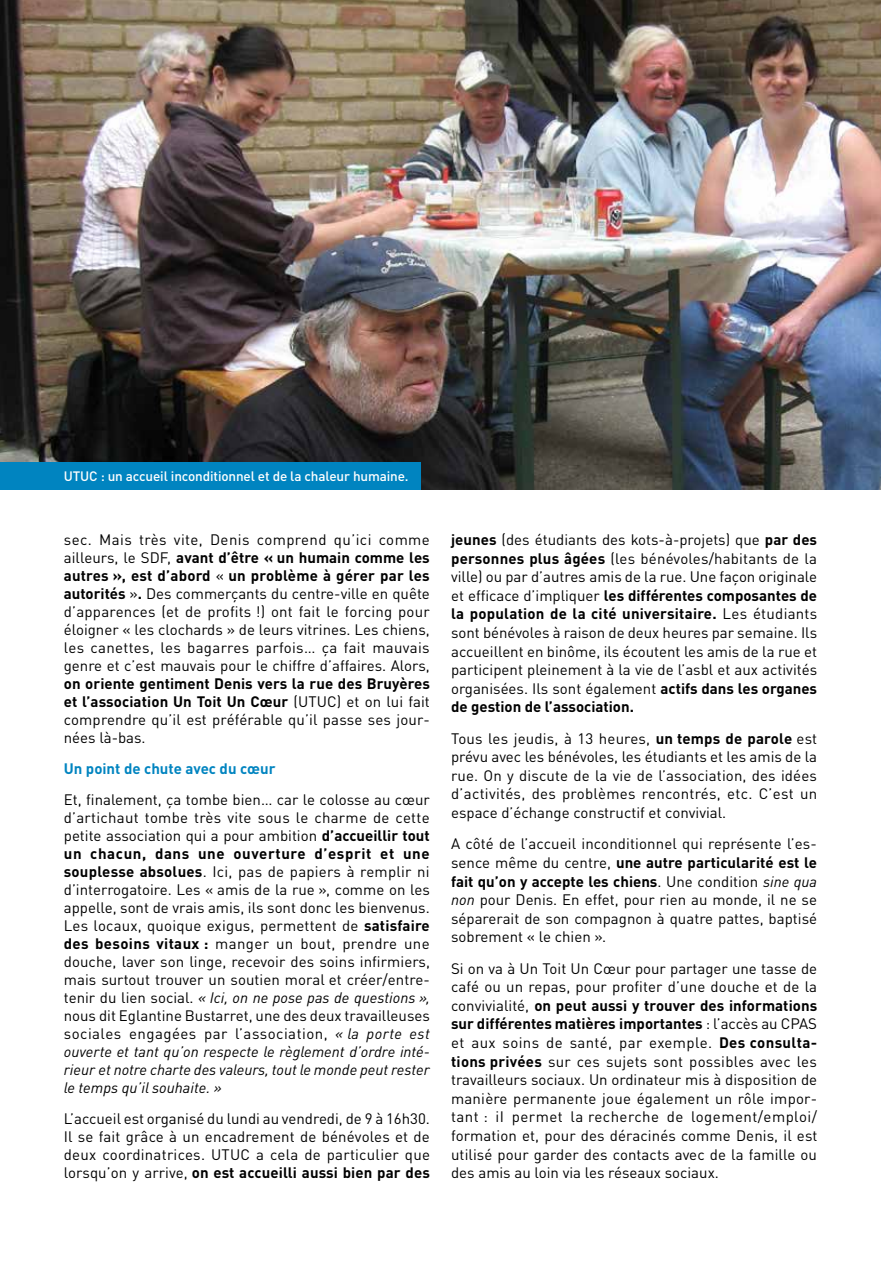
<style>
.page{position:relative;width:881px;height:1263px;background:#fff}
.page>*{position:absolute;margin:0;border:0;box-sizing:border-box;transform-origin:0 0}
.t1{font:15px/18px "DIN Pro";color:#000;text-align:justify}
.t2{font:700 15px "DIN Pro";color:#0084c0}
.t3{font:500 13.5px "DIN Pro";letter-spacing:-.01em;color:#fff}
.s1{font-weight:700}
.s2{font-style:italic}
</style>
<div class="page">
<img style="left:0;top:0;width:880px;height:490px">
<div style="left:0;top:463px;width:420px;height:27px;background:#0084c0"></div>
<p class="t3" style="left:64px;top:466px;width:346px">UTUC : un accueil inconditionnel et de la chaleur humaine.</p>
<p class="t1" style="left:64px;top:529px;width:367px">sec. Mais très vite, Denis comprend qu’ici comme ailleurs, le SDF, <span class="s1">avant d’être « un humain comme les autres », est d’abord</span> « <span class="s1">un problème à gérer par les autorités</span> »<span class="s1">.</span> Des commerçants du centre-ville en quête d’apparences (et de profits !) ont fait le forcing pour éloigner « les clochards » de leurs vitrines. Les chiens, les canettes, les bagarres parfois… ça fait mauvais genre et c’est mauvais pour le chiffre d’affaires. Alors,</p>
<p class="t1" style="left:64px;top:673px;width:367px"><span class="s1">on oriente gentiment Denis vers la rue des Bruyères et l’association Un Toit Un Cœur</span> (UTUC) et on lui fait comprendre qu’il est préférable qu’il passe ses jour&shy;nées là-bas.</p>
<p class="t2" style="left:64px;top:756px;width:213px">Un point de chute avec du cœur</p>
<p class="t1" style="left:64px;top:789px;width:367px">Et, finalement, ça tombe bien… car le colosse au cœur d’artichaut tombe très vite sous le charme de cette petite association qui a pour ambition <span class="s1">d’accueillir tout un chacun, dans une ouverture d’esprit et une souplesse absolues</span>. Ici, pas de papiers à remplir ni d’interrogatoire. Les « amis de la rue », comme on les appelle, sont de vrais amis, ils sont donc les bienvenus.<br>Les locaux, quoique exigus, permettent de <span class="s1">satisfaire des besoins vitaux :</span> manger un bout, prendre une douche, laver son linge, recevoir des soins infirmiers, mais surtout trouver un soutien moral et créer/entre&shy;tenir du lien social. <span class="s2">« Ici, on ne pose pas de questions », </span>nous dit Eglantine Bustarret, une des deux travailleuses sociales engagées par l’association, <span class="s2">« la porte est ouverte et tant qu’on respecte le règlement d’ordre inté&shy;rieur et notre charte des valeurs, tout le monde peut rester le temps qu’il souhaite. »</span></p>
<p class="t1" style="left:64px;top:1108px;width:367px">L’accueil est organisé du lundi au vendredi, de 9 à 16h30.<br>Il se fait grâce à un encadrement de bénévoles et de deux coordinatrices. UTUC a cela de particulier que lorsqu’on y arrive, <span class="s1">on est accueilli aussi bien par des</span></p>
<p class="t1" style="left:451px;top:529px;width:367px;line-height:18.6px"><span class="s1">jeunes</span> (des étudiants des kots-à-projets) que <span class="s1">par des personnes plus âgées</span> (les bénévoles/habitants de la ville) ou par d’autres amis de la rue. Une façon originale et efficace d’impliquer <span class="s1">les différentes composantes de la population de la cité universitaire.</span> Les étudiants sont bénévoles à raison de deux heures par semaine. Ils accueillent en binôme, ils écoutent les amis de la rue et participent pleinement à la vie de l’asbl et aux activités organisées. Ils sont également <span class="s1">actifs dans les organes de gestion de l’association.</span></p>
<p class="t1" style="left:451px;top:727px;width:367px;line-height:18.6px">Tous les jeudis, à 13 heures, <span class="s1">un temps de parole</span> est prévu avec les bénévoles, les étudiants et les amis de la rue. On y discute de la vie de l’association, des idées d’activités, des problèmes rencontrés, etc. C’est un espace d’échange constructif et convivial.</p>
<p class="t1" style="left:451px;top:833px;width:367px;line-height:18.6px">A côté de l’accueil inconditionnel qui représente l’es&shy;sence même du centre, <span class="s1">une autre particularité est le fait qu’on y accepte les chiens</span>. Une condition <span class="s2">sine qua non</span> pour Denis. En effet, pour rien au monde, il ne se séparerait de son compagnon à quatre pattes, baptisé sobrement « le chien ».</p>
<p class="t1" style="left:451px;top:957px;width:367px;line-height:18.6px">Si on va à Un Toit Un Cœur pour partager une tasse de café ou un repas, pour profiter d’une douche et de la convivialité, <span class="s1">on peut aussi y trouver des informations sur différentes matières importantes</span> : l’accès au CPAS et aux soins de santé, par exemple. <span class="s1">Des consulta&shy;tions privées</span> sur ces sujets sont possibles avec les travailleurs sociaux. Un ordinateur mis à disposition de manière permanente joue également un rôle impor&shy;tant : iI permet la recherche de logement/emploi/ formation et, pour des déracinés comme Denis, il est utilisé pour garder des contacts avec de la famille ou des amis au loin via les réseaux sociaux.</p>
</div>
